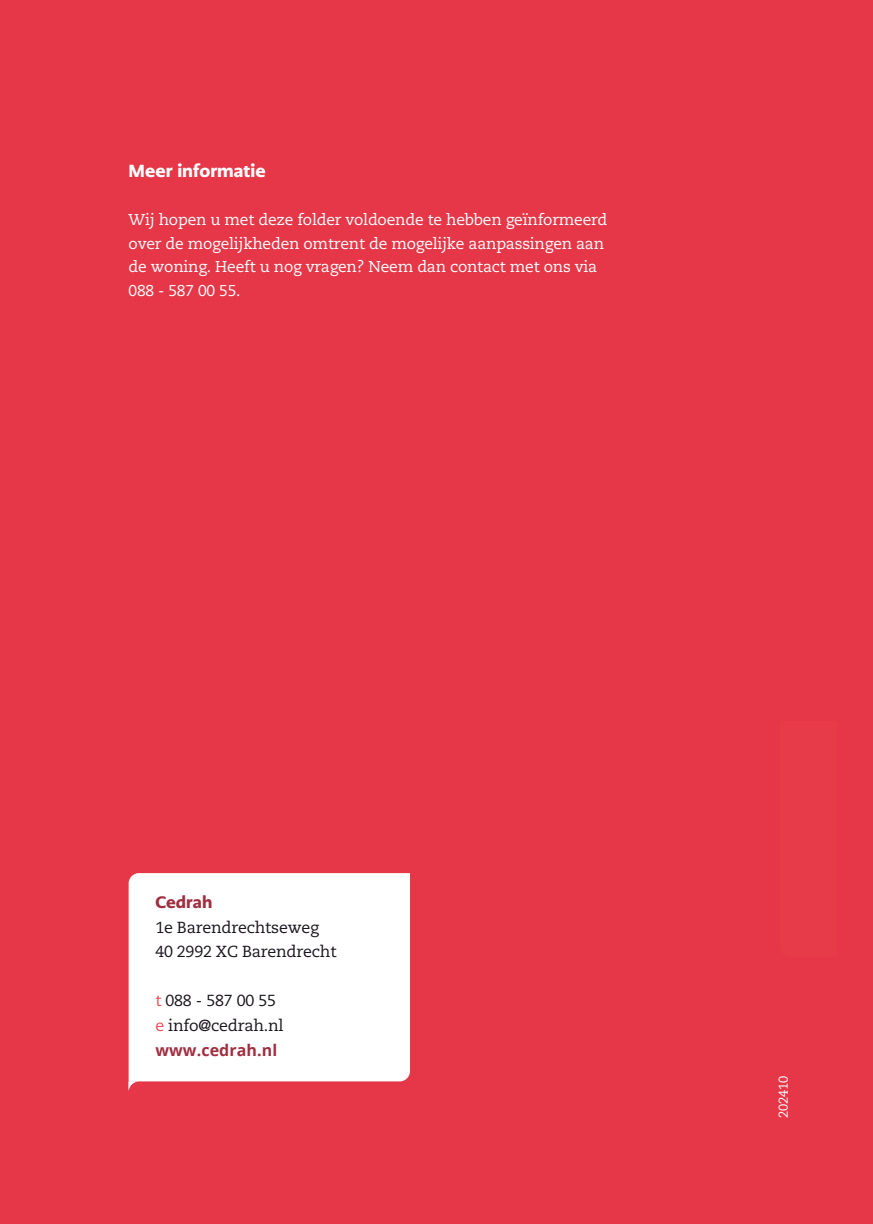
<style>
.page{position:relative;width:873px;height:1224px;background:#e63748}
.page>*{position:absolute;margin:0;border:0;box-sizing:border-box;transform-origin:0 0}
.t1{font:900 17.4px "PMN Caecilia Sans Text";color:#fff}
.t2{font:900 16.6px "PMN Caecilia Sans Text";color:#a02e3f}
.t3{font:16px/24px "Caecilia LT Pro 55 Roman";letter-spacing:-.015em;color:#19151b}
.t4{font:700 16px "Open Sans";letter-spacing:.005em;color:#a02e3f}
.t5{font:15.6px/23.4px "Caecilia LT Pro 55 Roman";letter-spacing:-.015em;color:#fff}
.t6{font:12.8px "Caecilia LT Pro 55 Roman";letter-spacing:-.015em;color:#fff}
.s1{color:#ed4b54}
</style>
<div class="page">
<div style="left:129px;top:873px;width:281px;height:208px;background:#fff"></div>
<svg style="left:129px;top:1081px;width:10px;height:8px"></svg>
<p class="t1" style="left:129px;top:159px;width:139px">Meer informatie</p>
<p class="t5" style="left:129px;top:208px;width:480px">Wij hopen u met deze folder voldoende te hebben geïnformeerd over de mogelijkheden omtrent de mogelijke aanpassingen aan de woning. Heeft u nog vragen? Neem dan contact met ons via 088 - 587 00 55.</p>
<p class="t2" style="left:155px;top:890px;width:59px">Cedrah</p>
<p class="t3" style="left:155px;top:916px;width:183px">1e Barendrechtseweg<br>40 2992 XC Barendrecht</p>
<p class="t3" style="left:155px;top:987px;width:130px;line-height:25px"><span class="s1">t</span> 088 - 587 00 55 <span class="s1">e</span> info@cedrah.nl</p>
<p class="t4" style="left:155px;top:1038px;width:124px">www.cedrah.nl</p>
<p class="t6" style="left:775px;top:1118px;width:44px;rotate:-90deg">202410</p>
</div>
